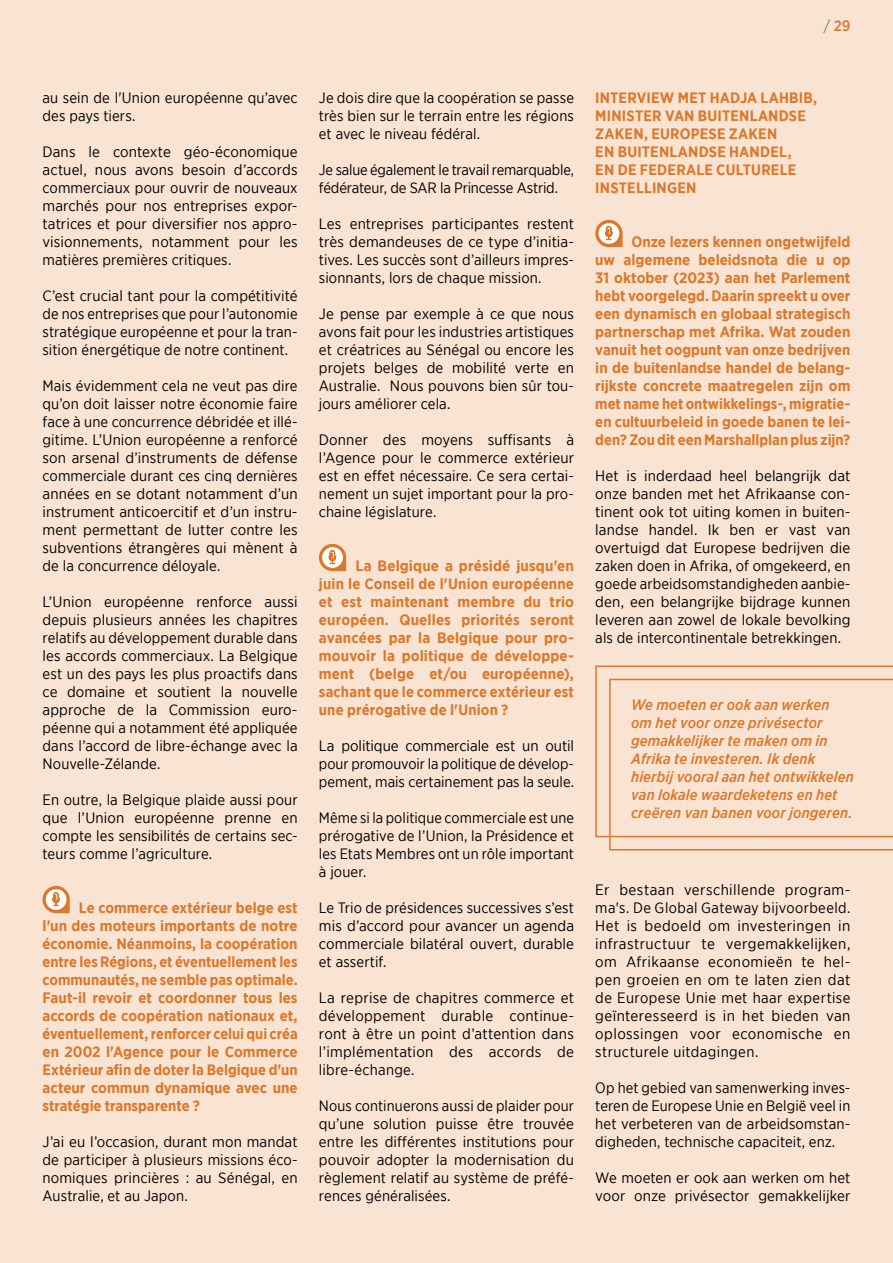
<style>
.page{position:relative;width:893px;height:1263px;background:#f9e4d3}
.page>*{position:absolute;margin:0;border:0;box-sizing:border-box;transform-origin:0 0}
.t1{font:15px/18px "Gotham Narrow";letter-spacing:.01em;color:#000;text-align:justify}
.t2{font:700 15px/18px "Gotham Narrow";letter-spacing:.005em;color:#dd7729;text-align:justify}
.t3{font:italic 500 15px/18px "Gotham Narrow";letter-spacing:.01em;color:#dd7729}
.t4{font:15px/18px "Gotham Narrow";letter-spacing:-.01em;color:#000}
.t5{font:500 15px "Gotham Narrow";color:#dd7729}
.s1{font-weight:300;color:#4a4948}
</style>
<div class="page">
<svg style="left:43px;top:886px;width:27px;height:27px"></svg>
<svg style="left:319px;top:544px;width:27px;height:27px"></svg>
<svg style="left:595px;top:220px;width:28px;height:27px"></svg>
<svg style="left:595px;top:665px;width:298px;height:172px"></svg>
<svg style="left:609px;top:679px;width:284px;height:171px"></svg>
<p class="t5" style="left:824px;top:16px;width:28px"><span class="s1">/</span> 29</p>
<p class="t1" style="left:43px;top:88px;width:257px">au sein de l'Union européenne qu’avec des pays tiers.</p>
<p class="t1" style="left:43px;top:142px;width:257px">Dans le contexte géo-économique actuel, nous avons besoin d’accords commerciaux pour ouvrir de nouveaux marchés pour nos entreprises expor&shy;tatrices et pour diversifier nos appro&shy;visionnements, notamment pour les matières premières critiques.</p>
<p class="t1" style="left:43px;top:286px;width:257px">C’est crucial tant pour la compétitivité de nos entreprises que pour l’autonomie stratégique européenne et pour la tran&shy;sition énergétique de notre continent.</p>
<p class="t1" style="left:43px;top:376px;width:257px">Mais évidemment cela ne veut pas dire qu’on doit laisser notre économie faire face à une concurrence débridée et illé&shy;gitime. L’Union européenne a renforcé son arsenal d’instruments de défense commerciale durant ces cinq dernières années en se dotant notamment d’un instrument anticoercitif et d’un instru&shy;ment permettant de lutter contre les subventions étrangères qui mènent à de la concurrence déloyale.</p>
<p class="t1" style="left:43px;top:592px;width:257px">L’Union européenne renforce aussi depuis plusieurs années les chapitres relatifs au développement durable dans les accords commerciaux. La Belgique est un des pays les plus proactifs dans ce domaine et soutient la nouvelle approche de la Commission euro&shy;péenne qui a notamment été appliquée dans l’accord de libre-échange avec la Nouvelle-Zélande.</p>
<p class="t1" style="left:43px;top:790px;width:257px">En outre, la Belgique plaide aussi pour que l’Union européenne prenne en compte les sensibilités de certains sec&shy;teurs comme l’agriculture.</p>
<p class="t2" style="left:43px;top:899px;width:257px;text-indent:36px">Le commerce extérieur belge est l'un des moteurs importants de notre économie. Néanmoins, la coopération entre les Régions, et éventuellement les communautés, ne semble pas optimale.<br>Faut-il revoir et coordonner tous les accords de coopération nationaux et, éventuellement, renforcer celui qui créa en 2002 l'Agence pour le Commerce Extérieur afin de doter la Belgique d'un acteur commun dynamique avec une stratégie transparente ?</p>
<p class="t1" style="left:43px;top:1132px;width:257px">J’ai eu l’occasion, durant mon mandat de participer à plusieurs missions éco&shy;nomiques princières : au Sénégal, en Australie, et au Japon.</p>
<p class="t1" style="left:319px;top:88px;width:257px">Je dois dire que la coopération se passe très bien sur le terrain entre les régions et avec le niveau fédéral.</p>
<p class="t4" style="left:319px;top:160px;width:257px">Je salue également le travail remarquable, fédérateur, de SAR la Princesse Astrid.</p>
<p class="t1" style="left:319px;top:214px;width:257px">Les entreprises participantes restent très demandeuses de ce type d’initia&shy;tives. Les succès sont d’ailleurs impres&shy;sionnants, lors de chaque mission.</p>
<p class="t1" style="left:319px;top:304px;width:257px">Je pense par exemple à ce que nous avons fait pour les industries artistiques et créatrices au Sénégal ou encore les projets belges de mobilité verte en Australie. Nous pouvons bien sûr tou&shy;jours améliorer cela.</p>
<p class="t1" style="left:319px;top:430px;width:257px">Donner des moyens suffisants à l’Agence pour le commerce extérieur est en effet nécessaire. Ce sera certai&shy;nement un sujet important pour la pro&shy;chaine législature.</p>
<p class="t2" style="left:319px;top:557px;width:257px;text-indent:36px">La Belgique a présidé jusqu'en juin le Conseil de l'Union européenne et est maintenant membre du trio européen. Quelles priorités seront avancées par la Belgique pour pro&shy;mouvoir la politique de développe&shy;ment (belge et/ou européenne), sachant que le commerce extérieur est une prérogative de l'Union ?</p>
<p class="t1" style="left:319px;top:736px;width:257px">La politique commerciale est un outil pour promouvoir la politique de dévelop&shy;pement, mais certainement pas la seule.</p>
<p class="t1" style="left:319px;top:808px;width:257px">Même si la politique commerciale est une prérogative de l’Union, la Présidence et les Etats Membres ont un rôle important à jouer.</p>
<p class="t1" style="left:319px;top:898px;width:257px">Le Trio de présidences successives s’est mis d’accord pour avancer un agenda commerciale bilatéral ouvert, durable et assertif.</p>
<p class="t1" style="left:319px;top:988px;width:257px">La reprise de chapitres commerce et développement durable continue&shy;ront à être un point d’attention dans l’implémentation des accords de libre-échange.</p>
<p class="t1" style="left:319px;top:1096px;width:257px">Nous continuerons aussi de plaider pour qu’une solution puisse être trouvée entre les différentes institutions pour pouvoir adopter la modernisation du règlement relatif au système de préfé&shy;rences généralisées.</p>
<p class="t2" style="left:595px;top:89px;width:223px;text-align:left">INTERVIEW MET HADJA LAHBIB,<br>MINISTER VAN BUITENLANDSE<br>ZAKEN, EUROPESE ZAKEN<br>EN BUITENLANDSE HANDEL,<br>EN DE FEDERALE CULTURELE<br>INSTELLINGEN</p>
<p class="t2" style="left:595px;top:233px;width:257px;text-indent:36px">Onze lezers kennen ongetwijfeld uw algemene beleidsnota die u op 31 oktober (2023) aan het Parlement hebt voorgelegd. Daarin spreekt u over een dynamisch en globaal strategisch partnerschap met Afrika. Wat zouden vanuit het oogpunt van onze bedrijven in de buitenlandse handel de belang&shy;rijkste concrete maatregelen zijn om met name het ontwikkelings-, migratie&shy;en cultuurbeleid in goede banen te lei&shy;den? Zou dit een Marshallplan plus zijn?</p>
<p class="t1" style="left:595px;top:466px;width:257px">Het is inderdaad heel belangrijk dat onze banden met het Afrikaanse con&shy;tinent ook tot uiting komen in buiten&shy;landse handel. Ik ben er vast van overtuigd dat Europese bedrijven die zaken doen in Afrika, of omgekeerd, en goede arbeidsomstandigheden aanbie&shy;den, een belangrijke bijdrage kunnen leveren aan zowel de lokale bevolking als de intercontinentale betrekkingen.</p>
<p class="t3" style="left:631px;top:695px;width:224px">We moeten er ook aan werken om het voor onze privésector gemakkelijker te maken om in<br>Afrika te investeren. Ik denk hierbij vooral aan het ontwikkelen van lokale waardeketens en het creëren van banen voor jongeren.</p>
<p class="t1" style="left:595px;top:880px;width:257px">Er bestaan verschillende program&shy;ma's. De Global Gateway bijvoorbeeld.<br>Het is bedoeld om investeringen in infrastructuur te vergemakkelijken, om Afrikaanse economieën te hel&shy;pen groeien en om te laten zien dat de Europese Unie met haar expertise geïnteresseerd is in het bieden van oplossingen voor economische en structurele uitdagingen.</p>
<p class="t1" style="left:595px;top:1078px;width:257px">Op het gebied van samenwerking inves&shy;teren de Europese Unie en België veel in het verbeteren van de arbeidsomstan&shy;digheden, technische capaciteit, enz.</p>
<p class="t1" style="left:595px;top:1168px;width:257px">We moeten er ook aan werken om het voor onze privésector gemakkelijker</p>
</div>
